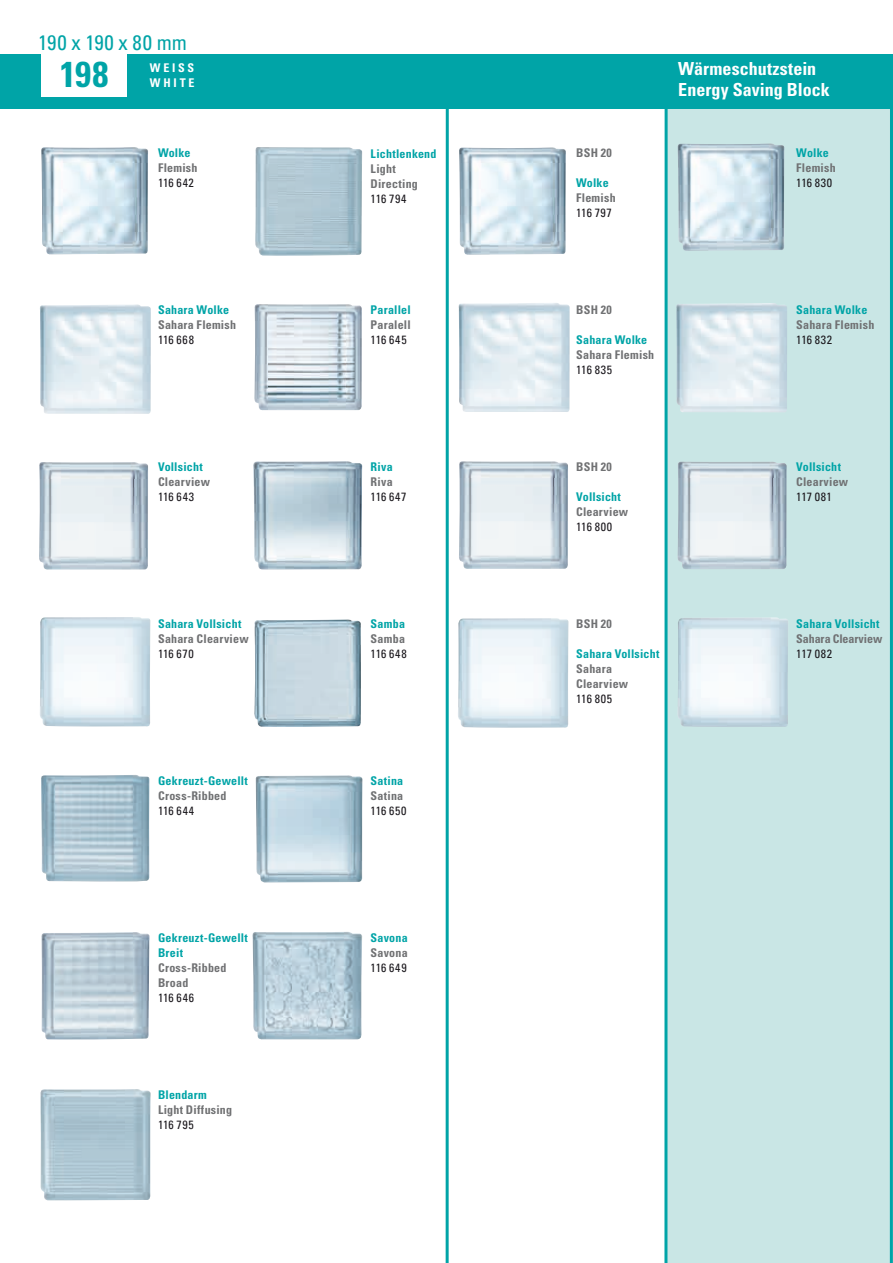
<style>
.page{position:relative;width:893px;height:1263px;background:#fff}
.page>*{position:absolute;margin:0;border:0;box-sizing:border-box;transform-origin:0 0}
.t1{font:700 condensed 36px "Univers";color:#00a4a7}
.t2{font:condensed 21px "Univers";letter-spacing:.02em;color:#00a4a7}
.t3{font:700 condensed 18px/21px "Univers";color:#fff}
.t4{font:700 condensed 12px/15px "Univers";letter-spacing:.02em;color:#707173}
.t5{font:700 condensed 12px/15px "Univers";letter-spacing:.015em;color:#00a4a7}
.t6{font:condensed 12px "Univers";letter-spacing:.02em;color:#1a171c}
.t7{font:700 condensed 12px "Univers";letter-spacing:-.005em;color:#707173}
.t8{font:700 condensed 12px/15px "Univers";letter-spacing:.235em;color:#fff}
</style>
<div class="page">
<div style="left:666px;top:105px;width:227px;height:1158px;background:#c9e6e5"></div>
<div style="left:0;top:54px;width:893px;height:55px;background:#00a4a7"></div>
<img style="left:254px;top:304px;width:108px;height:107px">
<img style="left:41px;top:147px;width:107px;height:108px">
<img style="left:40px;top:304px;width:111px;height:110px">
<img style="left:39px;top:462px;width:109px;height:108px">
<img style="left:40px;top:617px;width:111px;height:110px">
<img style="left:41px;top:775px;width:108px;height:107px">
<img style="left:41px;top:932px;width:109px;height:108px">
<img style="left:40px;top:1089px;width:111px;height:111px">
<img style="left:255px;top:147px;width:107px;height:109px">
<img style="left:253px;top:461px;width:109px;height:109px">
<img style="left:254px;top:620px;width:107px;height:107px">
<img style="left:255px;top:775px;width:107px;height:107px">
<img style="left:252px;top:932px;width:111px;height:108px">
<img style="left:459px;top:147px;width:107px;height:108px">
<img style="left:458px;top:303px;width:112px;height:109px">
<img style="left:459px;top:461px;width:109px;height:108px">
<img style="left:458px;top:618px;width:111px;height:110px">
<img style="left:677px;top:143px;width:108px;height:108px">
<img style="left:676px;top:303px;width:111px;height:109px">
<img style="left:677px;top:461px;width:110px;height:108px">
<img style="left:678px;top:617px;width:110px;height:110px">
<svg style="left:664px;top:109px;width:4px;height:1154px;background:#39b7b9"></svg>
<hr style="left:446px;top:107px;width:3px;height:1156px;background:#00a4a7">
<hr style="left:890px;top:106px;width:3px;height:1157px;background:#00a4a7">
<div style="left:41px;top:53px;width:86px;height:43px;background:#fff"></div>
<h2 class="t2" style="left:38px;top:29px;width:150px">190 x 190 x 80 mm</h2>
<h1 class="t1" style="left:60px;top:52px;width:50px">198</h1>
<p class="t8" style="left:150px;top:60px;width:46px">WEISS<br>WHITE</p>
<h3 class="t3" style="left:678px;top:57px;width:153px">Wärmeschutzstein<br>Energy Saving Block</h3>
<p class="t5" style="left:158px;top:145px;width:34px">Wolke</p>
<p class="t4" style="left:158px;top:160px;width:41px">Flemish</p>
<p class="t6" style="left:158px;top:175px;width:37px">116 642</p>
<p class="t5" style="left:371px;top:146px;width:67px">Lichtlenkend</p>
<p class="t4" style="left:371px;top:161px;width:49px">Light<br>Directing</p>
<p class="t6" style="left:371px;top:191px;width:37px">116 794</p>
<p class="t4" style="left:576px;top:145px;width:37px">BSH 20</p>
<p class="t5" style="left:576px;top:175px;width:34px">Wolke</p>
<p class="t4" style="left:576px;top:190px;width:41px">Flemish</p>
<p class="t6" style="left:576px;top:205px;width:37px">116 797</p>
<p class="t5" style="left:796px;top:145px;width:34px">Wolke</p>
<p class="t4" style="left:796px;top:160px;width:41px">Flemish</p>
<p class="t6" style="left:796px;top:175px;width:38px">116 830</p>
<p class="t5" style="left:158px;top:302px;width:73px">Sahara Wolke</p>
<p class="t4" style="left:158px;top:317px;width:80px">Sahara Flemish</p>
<p class="t6" style="left:158px;top:332px;width:37px">116 668</p>
<p class="t5" style="left:371px;top:302px;width:42px">Parallel</p>
<p class="t4" style="left:371px;top:317px;width:42px">Paralell</p>
<p class="t6" style="left:371px;top:332px;width:38px">116 645</p>
<p class="t4" style="left:576px;top:302px;width:37px">BSH 20</p>
<p class="t5" style="left:576px;top:332px;width:73px">Sahara Wolke</p>
<p class="t4" style="left:576px;top:347px;width:80px">Sahara Flemish</p>
<p class="t6" style="left:576px;top:362px;width:37px">116 835</p>
<p class="t5" style="left:796px;top:302px;width:73px">Sahara Wolke</p>
<p class="t4" style="left:796px;top:317px;width:80px">Sahara Flemish</p>
<p class="t6" style="left:796px;top:332px;width:37px">116 832</p>
<p class="t5" style="left:158px;top:459px;width:46px">Vollsicht</p>
<p class="t4" style="left:158px;top:474px;width:54px">Clearview</p>
<p class="t6" style="left:158px;top:489px;width:38px">116 643</p>
<p class="t5" style="left:371px;top:459px;width:24px">Riva</p>
<p class="t4" style="left:371px;top:474px;width:24px">Riva</p>
<p class="t6" style="left:371px;top:489px;width:37px">116 647</p>
<p class="t4" style="left:576px;top:459px;width:37px">BSH 20</p>
<p class="t5" style="left:576px;top:489px;width:46px">Vollsicht</p>
<p class="t4" style="left:576px;top:504px;width:54px">Clearview</p>
<p class="t6" style="left:576px;top:519px;width:37px">116 800</p>
<p class="t5" style="left:796px;top:459px;width:46px">Vollsicht</p>
<p class="t4" style="left:796px;top:474px;width:54px">Clearview</p>
<p class="t6" style="left:796px;top:489px;width:37px">117 081</p>
<p class="t5" style="left:158px;top:616px;width:85px">Sahara Vollsicht</p>
<p class="t4" style="left:158px;top:631px;width:92px">Sahara Clearview</p>
<p class="t6" style="left:158px;top:646px;width:37px">116 670</p>
<p class="t5" style="left:371px;top:616px;width:36px">Samba</p>
<p class="t4" style="left:371px;top:631px;width:36px">Samba</p>
<p class="t6" style="left:371px;top:646px;width:38px">116 648</p>
<p class="t4" style="left:576px;top:616px;width:37px">BSH 20</p>
<p class="t5" style="left:576px;top:646px;width:85px">Sahara Vollsicht</p>
<p class="t4" style="left:576px;top:661px;width:54px">Sahara<br>Clearview</p>
<p class="t6" style="left:576px;top:691px;width:37px">116 805</p>
<p class="t5" style="left:796px;top:616px;width:85px">Sahara Vollsicht</p>
<p class="t7" style="left:796px;top:631px;width:88px">Sahara Clearview</p>
<p class="t6" style="left:796px;top:646px;width:37px">117 082</p>
<p class="t5" style="left:158px;top:773px;width:91px">Gekreuzt-Gewellt</p>
<p class="t4" style="left:158px;top:788px;width:70px">Cross-Ribbed</p>
<p class="t6" style="left:158px;top:803px;width:38px">116 644</p>
<p class="t5" style="left:371px;top:773px;width:34px">Satina</p>
<p class="t4" style="left:371px;top:788px;width:34px">Satina</p>
<p class="t6" style="left:371px;top:803px;width:37px">116 650</p>
<p class="t5" style="left:158px;top:930px;width:91px">Gekreuzt-Gewellt<br>Breit</p>
<p class="t4" style="left:158px;top:960px;width:70px">Cross-Ribbed<br>Broad</p>
<p class="t6" style="left:158px;top:990px;width:38px">116 646</p>
<p class="t5" style="left:371px;top:930px;width:39px">Savona</p>
<p class="t4" style="left:371px;top:945px;width:39px">Savona</p>
<p class="t6" style="left:371px;top:960px;width:38px">116 649</p>
<p class="t5" style="left:158px;top:1087px;width:50px">Blendarm</p>
<p class="t4" style="left:158px;top:1102px;width:76px">Light Diffusing</p>
<p class="t6" style="left:158px;top:1117px;width:37px">116 795</p>
</div>
